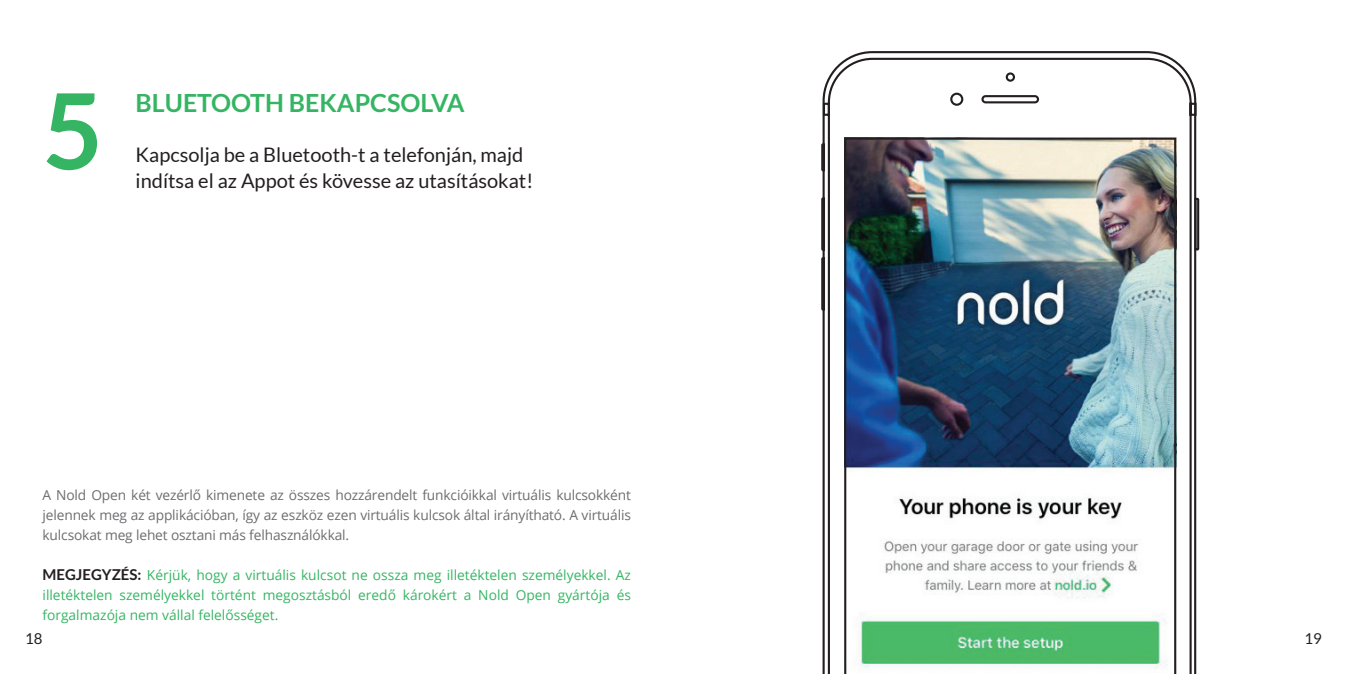
<style>
.page{position:relative;width:1347px;height:674px;background:#fff}
.page>*{position:absolute;margin:0;border:0;box-sizing:border-box;transform-origin:0 0}
.t1{font:700 105px "Lato";color:#35b563}
.t2{font:700 25px "Lato";color:#35b563}
.t3{font:20px/25px "Lato";color:#231f20}
.t4{font:15px "Lato";color:#231f20}
.t5{font:13.75px/20px "Open Sans";letter-spacing:-.01em;color:#6c6d70;text-align:justify}
.t6{font:13.75px/20px "Open Sans";color:#35b563;text-align:justify}
.s1{font-family:"Lato";font-weight:700;font-size:15px;color:#231f20}
</style>
<div class="page">
<svg style="left:821px;top:57px;width:379px;height:616px"></svg>
<img style="left:844px;top:137px;width:332px;height:536px">
<h1 class="t1" style="left:43px;top:71px;width:62px">5</h1>
<h2 class="t2" style="left:136px;top:89px;width:330px">BLUETOOTH BEKAPCSOLVA</h2>
<h3 class="t3" style="left:136px;top:142px;width:399px">Kapcsolja be a Bluetooth-t a telefonján, majd indítsa el az Appot és kövesse az utasításokat!</h3>
<p class="t5" style="left:43px;top:484px;width:590px">A Nold Open két vezérlő kimenete az összes hozzárendelt funkcióikkal virtuális kulcsokként jelennek meg az applikációban, így az eszköz ezen virtuális kulcsok által irányítható. A virtuális kulcsokat meg lehet osztani más felhasználókkal.</p>
<p class="t6" style="left:43px;top:564px;width:590px"><span class="s1">MEGJEGYZÉS:</span> Kérjük, hogy a virtuális kulcsot ne ossza meg illetéktelen személyekkel. Az illetéktelen személyekkel történt megosztásból eredő károkért a Nold Open gyártója és forgalmazója nem vállal felelősséget.</p>
<p class="t4" style="left:25px;top:629px;width:19px">18</p>
<p class="t4" style="left:1304px;top:629px;width:19px">19</p>
</div>
